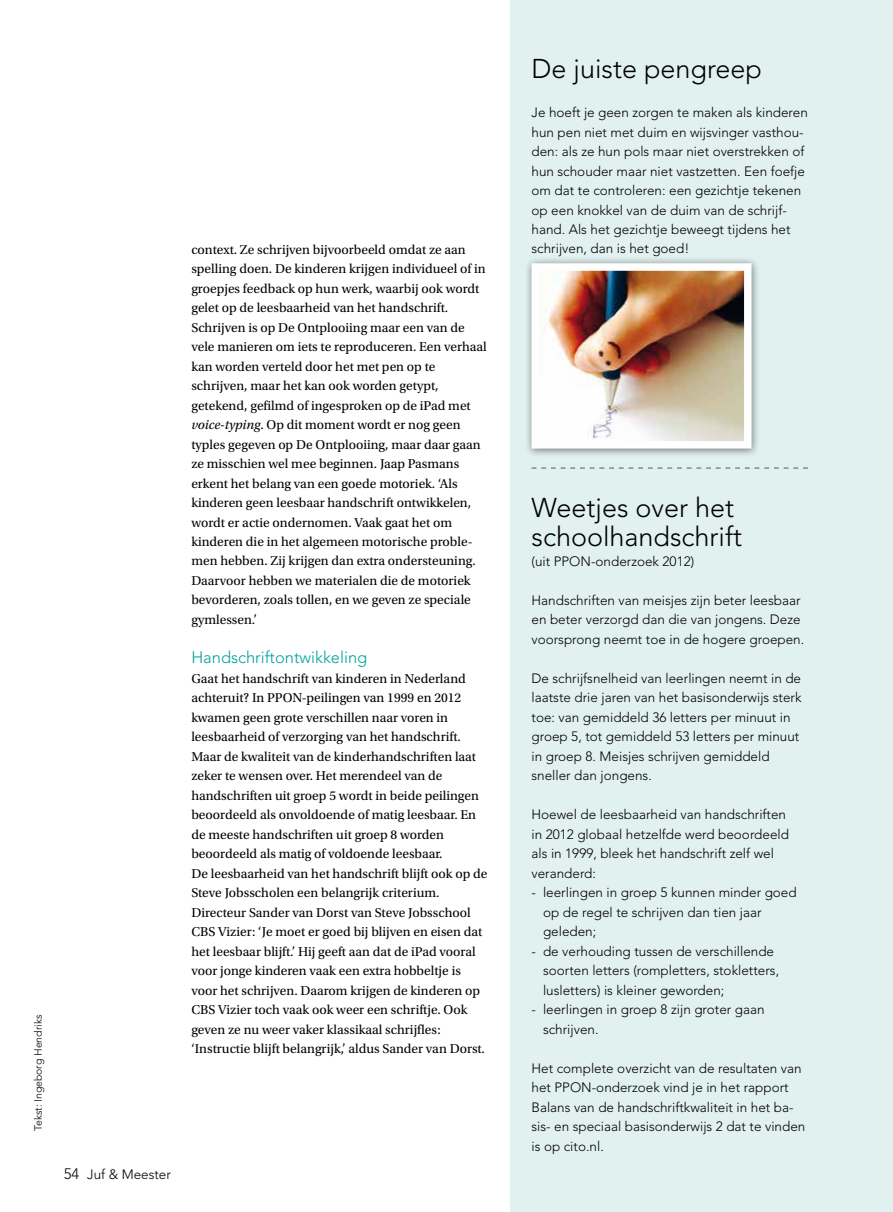
<style>
.page{position:relative;width:893px;height:1212px;background:#fff}
.page>*{position:absolute;margin:0;border:0;box-sizing:border-box;transform-origin:0 0}
.t1{font:300 27px/29.2px "Avenir LT Std";color:#000}
.t2{font:300 16.5px "Avenir LT Std";color:#00a19f}
.t3{font:13.5px/19.5px "Utopia Std";color:#000}
.t4{font:300 13.5px/19.5px "Avenir LT Std";color:#000}
.t5{font:300 10.5px "Avenir LT Std";color:#000}
.s1{font-size:15px}
.s2{font-style:italic}
</style>
<div class="page">
<div style="left:510px;top:0;width:383px;height:1212px;background:#e1f1ef"></div>
<div style="left:524px;top:256px;width:237px;height:202px;background:#000;opacity:.5"></div>
<img style="left:540px;top:272px;width:203px;height:168px">
<div style="left:531px;top:263px;width:221px;height:186px;border:8px solid #fff"></div>
<svg style="left:531px;top:467px;width:277px;height:2px"></svg>
<p class="t5" style="left:32px;top:1131px;width:118px;rotate:-90deg">Tekst: Ingeborg Hendriks</p>
<p class="t4" style="left:64px;top:1165px;width:109px"><span class="s1">54</span> Juf &amp; Meester</p>
<p class="t3" style="left:191px;top:240px;width:297px">context. Ze schrijven bijvoorbeeld omdat ze aan spelling doen. De kinderen krijgen individueel of in groepjes feedback op hun werk, waarbij ook wordt gelet op de leesbaarheid van het handschrift.<br>Schrijven is op De Ontplooiing maar een van de vele manieren om iets te reproduceren. Een verhaal kan worden verteld door het met pen op te schrijven, maar het kan ook worden getypt, getekend, gefilmd of ingesproken op de iPad met <span class="s2">voice-typing</span>. Op dit moment wordt er nog geen typles gegeven op De Ontplooiing, maar daar gaan ze misschien wel mee beginnen. Jaap Pasmans erkent het belang van een goede motoriek. ‘Als kinderen geen leesbaar handschrift ontwikkelen, wordt er actie ondernomen. Vaak gaat het om kinderen die in het algemeen motorische proble&shy;men hebben. Zij krijgen dan extra ondersteuning.<br>Daarvoor hebben we materialen die de motoriek bevorderen, zoals tollen, en we geven ze speciale gymlessen.’</p>
<p class="t2" style="left:191px;top:648px;width:177px">Handschriftontwikkeling</p>
<p class="t3" style="left:191px;top:669px;width:298px">Gaat het handschrift van kinderen in Nederland achteruit? In PPON-peilingen van 1999 en 2012 kwamen geen grote verschillen naar voren in leesbaarheid of verzorging van het handschrift.<br>Maar de kwaliteit van de kinderhandschriften laat zeker te wensen over. Het merendeel van de handschriften uit groep 5 wordt in beide peilingen beoordeeld als onvoldoende of matig leesbaar. En de meeste handschriften uit groep 8 worden beoordeeld als matig of voldoende leesbaar.<br>De leesbaarheid van het handschrift blijft ook op de Steve Jobsscholen een belangrijk criterium.<br>Directeur Sander van Dorst van Steve Jobsschool CBS Vizier: ‘Je moet er goed bij blijven en eisen dat het leesbaar blijft.’ Hij geeft aan dat de iPad vooral voor jonge kinderen vaak een extra hobbeltje is voor het schrijven. Daarom krijgen de kinderen op CBS Vizier toch vaak ook weer een schriftje. Ook geven ze nu weer vaker klassikaal schrijfles: ‘Instructie blijft belangrijk,’ aldus Sander van Dorst.</p>
<h1 class="t1" style="left:531px;top:54px;width:232px">De juiste pengreep</h1>
<p class="t4" style="left:531px;top:103px;width:278px">Je hoeft je geen zorgen te maken als kinderen hun pen niet met duim en wijsvinger vasthou&shy;den: als ze hun pols maar niet overstrekken of hun schouder maar niet vastzetten. Een foefje om dat te controleren: een gezichtje tekenen op een knokkel van de duim van de schrijf&shy;hand. Als het gezichtje beweegt tijdens het schrijven, dan is het goed!</p>
<h1 class="t1" style="left:531px;top:493px;width:212px">Weetjes over het schoolhandschrift</h1>
<p class="t4" style="left:531px;top:551px;width:164px">(uit PPON-onderzoek 2012)</p>
<p class="t4" style="left:531px;top:590px;width:274px">Handschriften van meisjes zijn beter leesbaar en beter verzorgd dan die van jongens. Deze voorsprong neemt toe in de hogere groepen.</p>
<p class="t4" style="left:531px;top:668px;width:272px">De schrijfsnelheid van leerlingen neemt in de laatste drie jaren van het basisonderwijs sterk toe: van gemiddeld 36 letters per minuut in groep 5, tot gemiddeld 53 letters per minuut in groep 8. Meisjes schrijven gemiddeld sneller dan jongens.</p>
<p class="t4" style="left:531px;top:805px;width:259px">Hoewel de leesbaarheid van handschriften in 2012 globaal hetzelfde werd beoordeeld als in 1999, bleek het handschrift zelf wel veranderd:</p>
<p class="t4" style="left:543px;top:883px;width:255px;text-indent:-12px">- leerlingen in groep 5 kunnen minder goed op de regel te schrijven dan tien jaar geleden;</p>
<p class="t4" style="left:543px;top:941px;width:238px;text-indent:-12px">- de verhouding tussen de verschillende soorten letters (rompletters, stokletters, lusletters) is kleiner geworden;</p>
<p class="t4" style="left:543px;top:1000px;width:223px;text-indent:-12px">- leerlingen in groep 8 zijn groter gaan schrijven.</p>
<p class="t4" style="left:531px;top:1058px;width:275px">Het complete overzicht van de resultaten van het PPON-onderzoek vind je in het rapport Balans van de handschriftkwaliteit in het ba&shy;sis- en speciaal basisonderwijs 2 dat te vinden is op cito.nl.</p>
</div>
